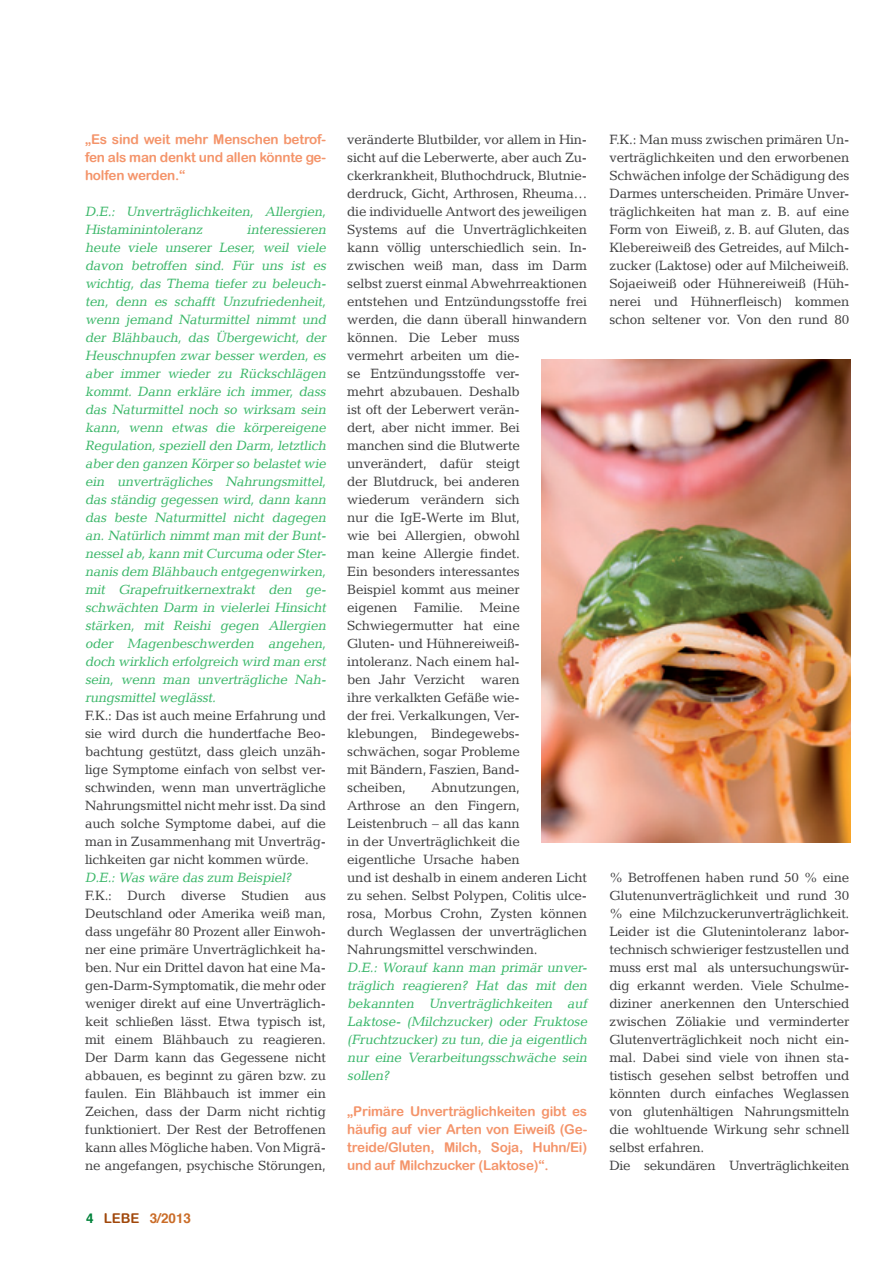
<style>
.page{position:relative;width:893px;height:1263px;background:#fff}
.page>*{position:absolute;margin:0;border:0;box-sizing:border-box;transform-origin:0 0}
.fließtext{font:13.5px/18px "Candida LT";letter-spacing:-.015em;color:#3e3e3f;text-align:justify}
.fließtext-2{font:italic 13.5px/18px "Candida LT";color:#3bb769}
.fließtext-3{font:13.5px/18px "Arial Rounded MT Bold";letter-spacing:-.015em;color:#f4946a;text-align:justify}
.fließtext-4{font:italic 13.5px/18px "Candida LT";color:#38b669;text-align:justify}
.t1{font:700 13.5px "Helvetica";color:#ca6c28}
.s1{color:#00823a}
.s2{font-family:"Arial Rounded MT Bold";font-weight:400;color:#a0470a}
</style>
<div class="page">
<img style="left:541px;top:359px;width:309px;height:484px">
<p class="fließtext-3" style="left:85px;top:130px;width:242px">„Es sind weit mehr Menschen betrof&shy;fen als man denkt und allen könnte ge&shy;holfen werden.“</p>
<p class="fließtext-2" style="left:85px;top:202px;width:245px">D.E.: Unverträglichkeiten, Allergien,<br>Histaminintoleranz</p>
<p class="fließtext-2" style="left:85px;top:220px;width:245px;text-align:justify;text-indent:162px">interessieren heute viele unserer Leser, weil viele davon betroffen sind. Für uns ist es wichtig, das Thema tiefer zu beleuch&shy;ten, denn es schafft Unzufriedenheit, wenn j emand Naturmittel nimmt und der Blähbauch, das Übergewicht, der Heuschnupfen zwar besser werden, es aber immer wieder zu Rückschlägen kommt. Dann erkläre ich immer, dass das Naturmittel noch so wirksam sein kann, wenn etwas die körpereigene Regulation,speziellden Darm,letztlich aberden ganzen Körperso belastetwie ein unverträgliches Nahrungsmittel, das ständig gegessen wird, dann kann das beste Naturmittel nicht dagegen an. Natürlich nimmt man mit der Bunt&shy;nesselab,kann mitCurcuma oderSter&shy;nanis dem Blähbauch entgegenwirken, mit Grapefruitkernextrakt den ge&shy;schwächten Darm in vielerlei Hinsicht stärken, mit Reishi gegen Allergien oder Magenbeschwerden angehen, doch wirklich erfolgreich wird man erst sein, wenn man unverträgliche Nah&shy;rungsmittelweglässt.</p>
<p class="fließtext" style="left:85px;top:706px;width:242px">F.K.: Das ist auch meine Erfahrung und sie wird durch die hundertfache Beo&shy;bachtung gestützt, dass gleich unzäh&shy;lige Symptome einfach von selbst ver&shy;schwinden, wenn man unverträgliche Nahrungsmittel nicht mehr isst. Da sind auch solche Symptome dabei, auf die man in Zusammenhang mit Unverträg&shy;lichkeiten gar nicht kommen würde.</p>
<p class="fließtext-2" style="left:85px;top:868px;width:210px">D.E.:Was wäre das zum Beispiel?</p>
<p class="fließtext" style="left:85px;top:886px;width:242px">F.K.: Durch diverse Studien aus Deutschland oder Amerika weiß man, dass ungefähr 80 Prozent aller Einwoh&shy;ner eine primäre Unverträglichkeit ha&shy;ben. Nur ein Drittel davon hat eine Ma&shy;gen-Darm-Symptomatik, die mehr oder weniger direkt auf eine Unverträglich&shy;keit schließen lässt. Etwa typisch ist, mit einem Blähbauch zu reagieren.<br>Der Darm kann das Gegessene nicht abbauen, es beginnt zu gären bzw. zu faulen. Ein Blähbauch ist immer ein Zeichen, dass der Darm nicht richtig funktioniert. Der Rest der Betroffenen kann alles Mögliche haben. Von Migrä&shy;ne angefangen, psychische Störungen,</p>
<p class="t1" style="left:86px;top:1208px;width:106px"><span class="s1">4</span> <span class="s2">LEBE</span> 3/2013</p>
<p class="fließtext" style="left:347px;top:130px;width:241px;text-align:left">veränderte Blutbilder, vor allem in Hin&shy;sicht auf die Leberwerte, aber auch Zu&shy;ckerkrankheit, Bluthochdruck, Blutnie&shy;derdruck, Gicht, Arthrosen, Rheuma… die individuelle Antwort des jeweiligen<br>Systems auf die Unverträglichkeiten kann völlig unterschiedlich sein. In&shy;zwischen weiß man, dass im Darm selbst zuerst einmal Abwehrreaktionen entstehen und Entzündungsstoffe frei werden, die dann überall hinwandern können. Die Leber muss<br>vermehrt arbeiten um die-<br>se Entzündungsstoffe ver-<br>mehrt abzubauen. Deshalb<br>ist oft der Leberwert verän-<br>dert, aber nicht immer. Bei<br>manchen sind die Blutwerte unverändert, dafür steigt<br>der Blutdruck, bei anderen<br>wiederum verändern sich<br>nur die IgE-Werte im Blut,<br>wie bei Allergien, obwohl<br>man keine Allergie findet.<br>Ein besonders interessantes<br>Beispiel kommt aus meiner<br>eigenen Familie. Meine<br>Schwiegermutter hat eine<br>Gluten- und Hühnereiweiß&shy;intoleranz. Nach einem hal-<br>ben Jahr Verzicht waren<br>ihre verkalkten Gefäße wie-<br>der frei. Verkalkungen, Ver&shy;klebungen, Bindegewebs&shy;schwächen, sogar Probleme<br>mit Bändern, Faszien, Band-<br>scheiben,</p>
<p class="fließtext" style="left:347px;top:778px;width:241px;text-align:left;text-indent:84px">Abnutzungen,<br>Arthrose an den Fingern,<br>Leistenbruch – all das kann<br>in der Unverträglichkeit die eigentliche Ursache haben<br>und ist deshalb in einem anderen Licht zu sehen. Selbst Polypen, Colitis ulce&shy;rosa, Morbus Crohn, Zysten können durch Weglassen der unverträglichen<br>Nahrungsmittel verschwinden.</p>
<p class="fließtext-4" style="left:347px;top:958px;width:244px">D.E.: Worauf kann man primär unver&shy;träglich reagieren? Hat das mit den bekannten Unverträglichkeiten auf Laktose- (Milchzucker) oder Fruktose (Fruchtzucker) zu tun, die j a eigentlich nur eine Verarbeitungsschwäche sein sollen?</p>
<p class="fließtext-3" style="left:347px;top:1102px;width:241px">„Primäre Unverträglichkeiten gibt es häufig auf vier Arten von Eiweiß (Ge&shy;treide/Gluten, Milch, Soja, Huhn/Ei) und auf Milchzucker (Laktose)“.</p>
<p class="fließtext" style="left:609px;top:130px;width:241px">F.K.: Man muss zwischen primären Un&shy;verträglichkeiten und den erworbenen Schwächen infolge der Schädigung des Darmes unterscheiden. Primäre Unver&shy;träglichkeiten hat man z. B. auf eine Form von Eiweiß, z. B. auf Gluten, das Klebereiweiß des Getreides, auf Milch&shy;zucker (Laktose) oder auf Milcheiweiß.<br>Sojaeiweiß oder Hühnereiweiß (Hüh&shy;nerei und Hühnerfleisch) kommen schon seltener vor. Von den rund 80</p>
<p class="fließtext" style="left:609px;top:868px;width:241px">% Betroffenen haben rund 50 % eine Glutenunverträglichkeit und rund 30 % eine Milchzuckerunverträglichkeit.<br>Leider ist die Glutenintoleranz labor&shy;technisch schwieriger festzustellen und muss erst mal als untersuchungswür&shy;dig erkannt werden. Viele Schulme&shy;diziner anerkennen den Unterschied zwischen Zöliakie und verminderter Glutenverträglichkeit noch nicht ein&shy;mal. Dabei sind viele von ihnen sta&shy;tistisch gesehen selbst betroffen und könnten durch einfaches Weglassen von glutenhältigen Nahrungsmitteln die wohltuende Wirkung sehr schnell selbst erfahren.</p>
<p class="fließtext" style="left:609px;top:1156px;width:241px">Die sekundären Unverträglichkeiten</p>
</div>
